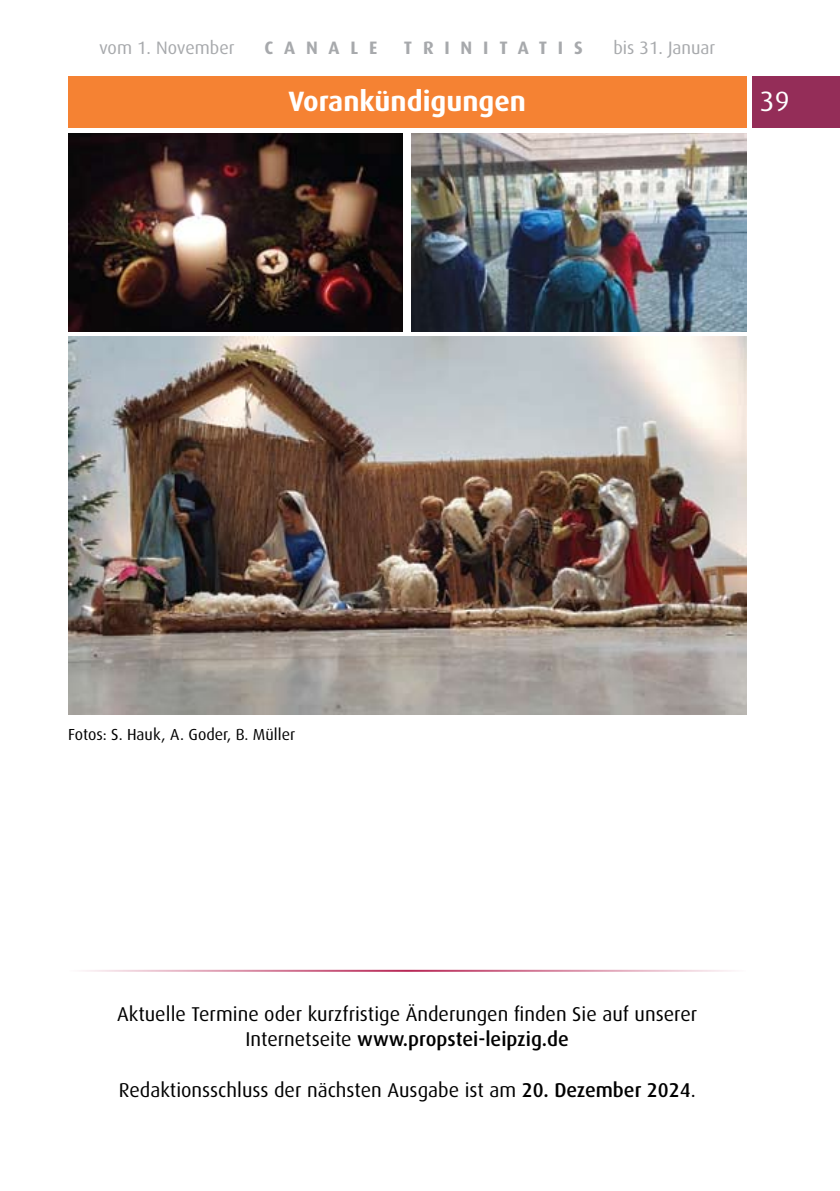
<style>
.page{position:relative;width:840px;height:1191px;background:#fff}
.page>*{position:absolute;margin:0;border:0;box-sizing:border-box;transform-origin:0 0}
.t1{font:700 28px "Dax";color:#fff}
.t2{font:28px "Dax";color:#fff}
.t3{font:20px/25.6px "Dax";color:#000;text-align:center}
.t4{font:18px "Dax";color:#a7a9ac}
.t5{font:700 18px "Dax";letter-spacing:.6em;color:#a7a9ac}
.t6{font:16px "Dax";color:#000}
.s1{font-weight:500}
</style>
<div class="page">
<div style="left:68px;top:77px;width:678px;height:51px;background:#f58233"></div>
<div style="left:751px;top:77px;width:88px;height:51px;background:#942d58"></div>
<hr style="left:68px;top:969px;width:678px;height:2px;background:#b72755">
<img style="left:411px;top:133px;width:335px;height:199px">
<img style="left:68px;top:133px;width:335px;height:199px">
<img style="left:68px;top:337px;width:678px;height:377px">
<p class="t4" style="left:99px;top:37px;width:137px">vom 1. November</p>
<p class="t5" style="left:264px;top:37px;width:114px">CANALE</p>
<p class="t5" style="left:403px;top:37px;width:180px">TRINITATIS</p>
<p class="t4" style="left:613px;top:37px;width:103px">bis 31. Januar</p>
<h1 class="t1" style="left:288px;top:85px;width:239px">Vorankündigungen</h1>
<h1 class="t2" style="left:759px;top:85px;width:31px">39</h1>
<p class="t6" style="left:68px;top:725px;width:228px">Fotos: S. Hauk, A. Goder, B. Müller</p>
<p class="t3" style="left:117px;top:1001px;width:581px">Aktuelle Termine oder kurzfristige Änderungen finden Sie auf unserer<br>Internetseite <span class="s1">www.propstei-leipzig.de</span></p>
<p class="t3" style="left:119px;top:1077px;width:578px">Redaktionsschluss der nächsten Ausgabe ist am <span class="s1">20. Dezember 2024</span>.</p>
</div>
